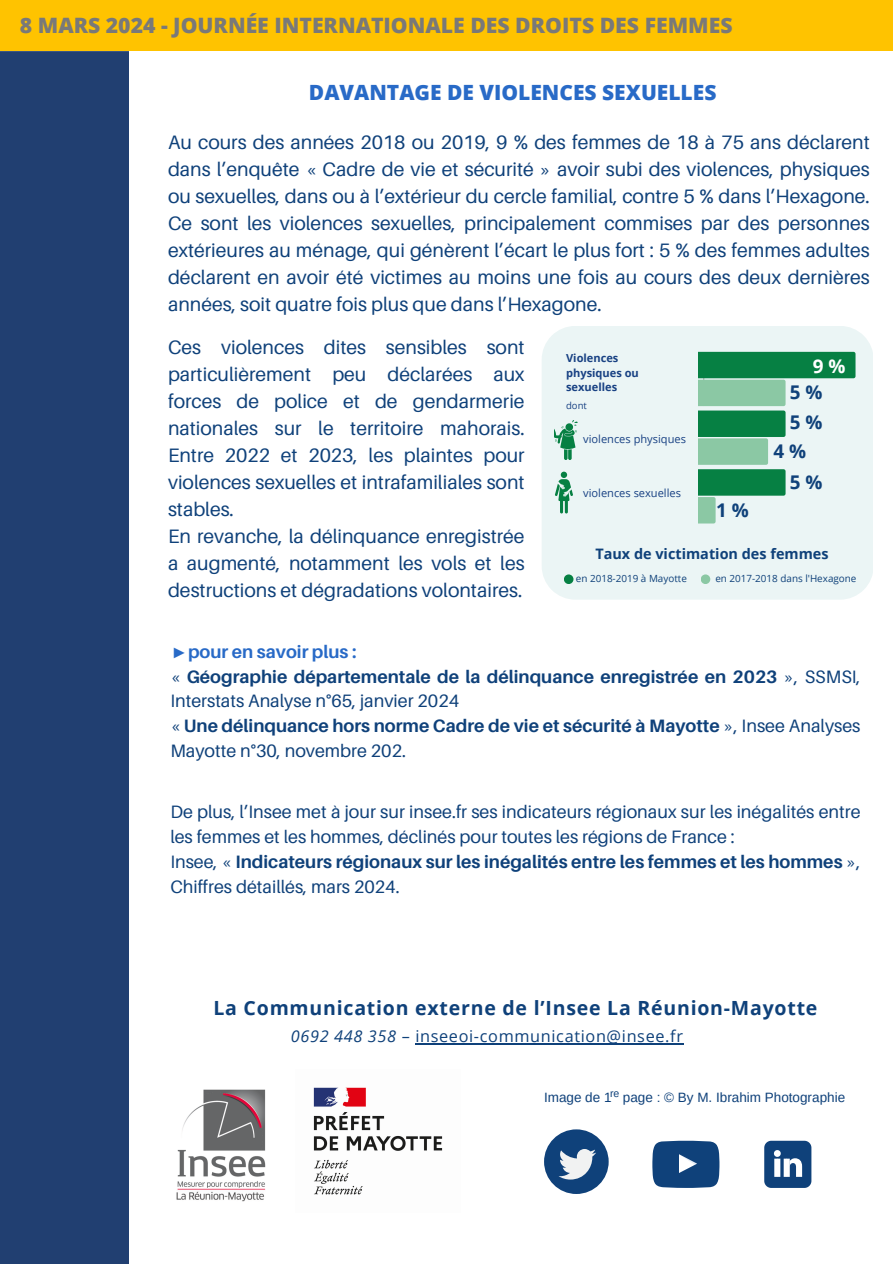
<style>
.page{position:relative;width:893px;height:1264px;background:#fff}
.page>*{position:absolute;margin:0;border:0;box-sizing:border-box;transform-origin:0 0}
.t1{font:800 21.15px "Open Sans";color:#797979}
.t2{font:800 21px "Open Sans";color:#286ac7}
.t3{font:19.5px/27px "Aileron";color:#0f417a;text-align:justify}
.t4{font:700 19.5px "Open Sans";letter-spacing:.04em;color:#0f417a}
.t5{font:700 18.9px "Open Sans";color:#0f417a}
.t6{font:700 18.9px "Open Sans";color:#fff}
.t7{font:18px/24.8px "Aileron";color:#0f417a}
.t8{font:700 18px/24.8px "Aileron";color:#0f417a}
.t9{font:16.2px "Open Sans";letter-spacing:.04em;color:#0f417a}
.t10{font:700 14.4px "Open Sans";color:#0f417a}
.t11{font:13.5px "Arimo";color:#0f417a}
.t12{font:11.1px "Open Sans";color:#184183}
.t13{font:700 11.1px/14.7px "Open Sans";color:#184183}
.t14{font:10.5px "Arimo";color:#0f417a}
.t15{font:9.9px "Open Sans";color:#0f417a}
.t16{font:9.45px "Open Sans";color:#184183}
.s1{font-family:"Liberation Serif";color:#286ac7}
.s2{color:#286ac7}
.s3{font-weight:400}
.s4{font-weight:700}
.s5{font-style:italic}
</style>
<div class="page">
<div style="left:0;top:0;width:892px;height:51px;background:#ffc300"></div>
<div style="left:0;top:51px;width:129px;height:1212px;background:#213f71"></div>
<svg style="left:764px;top:1140px;width:47px;height:47px"></svg>
<svg style="left:652px;top:1140px;width:67px;height:47px;background:#2a5689"></svg>
<div style="left:544px;top:1129px;width:64px;height:64px;background:#0f417a;border-radius:50%"></div>
<svg style="left:558px;top:1149px;width:38px;height:30px"></svg>
<img style="left:176px;top:1089px;width:90px;height:112px">
<img style="left:313px;top:1087px;width:130px;height:108px">
<hr style="left:415px;top:1043px;width:54px;height:1px;background:#0f417a">
<hr style="left:469px;top:1043px;width:214px;height:1px;background:#0f417a">
<div style="left:542px;top:326px;width:331px;height:273px;background:#ebf5f5"></div>
<svg style="left:698px;top:352px;width:157px;height:171px;background:#8fc7ac"></svg>
<div style="left:700px;top:574px;width:10px;height:10px;background:#8bc8a4;border-radius:50%"></div>
<div style="left:564px;top:574px;width:9px;height:10px;background:#068043;border-radius:50%"></div>
<svg style="left:554px;top:419px;width:23px;height:40px"></svg>
<svg style="left:560px;top:471px;width:7px;height:7px"></svg>
<svg style="left:554px;top:479px;width:18px;height:34px"></svg>
<p class="t1" style="left:20px;top:11px;width:714px">8 MARS 2024 - JOURNÉE INTERNATIONALE DES DROITS DES FEMMES</p>
<p class="t2" style="left:309px;top:77px;width:409px">DAVANTAGE DE VIOLENCES SEXUELLES</p>
<p class="t3" style="left:168px;top:128px;width:703px">Au cours des années 2018 ou 2019, 9 % des femmes de 18 à 75 ans déclarent dans l’enquête « Cadre de vie et sécurité » avoir subi des violences, physiques ou sexuelles, dans ou à l’extérieur du cercle familial, contre 5 % dans l’Hexagone.<br>Ce sont les violences sexuelles, principalement commises par des personnes extérieures au ménage, qui génèrent l’écart le plus fort : 5 % des femmes adultes déclarent en avoir été victimes au moins une fois au cours des deux dernières années, soit quatre fois plus que dans l’Hexagone.</p>
<p class="t3" style="left:168px;top:333px;width:358px;text-align:left">Ces violences dites sensibles sont particulièrement peu déclarées aux forces de police et de gendarmerie nationales sur le territoire mahorais.<br>Entre 2022 et 2023, les plaintes pour violences sexuelles et intrafamiliales sont stables.<br>En revanche, la délinquance enregistrée a augmenté, notamment les vols et les destructions et dégradations volontaires.</p>
<p class="t13" style="left:566px;top:350px;width:74px">Violences physiques ou sexuelles</p>
<p class="t16" style="left:566px;top:398px;width:22px">dont</p>
<p class="t12" style="left:583px;top:430px;width:104px">violences physiques</p>
<p class="t12" style="left:583px;top:485px;width:99px">violences sexuelles</p>
<p class="t5" style="left:716px;top:497px;width:34px">1 %</p>
<p class="t6" style="left:812px;top:353px;width:34px">9 %</p>
<p class="t5" style="left:789px;top:379px;width:34px">5 %</p>
<p class="t5" style="left:789px;top:408px;width:34px">5 %</p>
<p class="t5" style="left:773px;top:438px;width:34px">4 %</p>
<p class="t5" style="left:789px;top:468px;width:34px">5 %</p>
<p class="t10" style="left:595px;top:543px;width:235px">Taux de victimation des femmes</p>
<p class="t15" style="left:576px;top:571px;width:112px">en 2018-2019 à Mayotte</p>
<p class="t15" style="left:715px;top:571px;width:143px">en 2017-2018 dans l'Hexagone</p>
<p class="t8" style="left:170px;top:638px;width:691px"><span class="s1">►</span><span class="s2">pour en savoir plus :<br></span><span class="s3">«</span> Géographie départementale de la délinquance enregistrée en 2023 <span class="s3">», SSMSI, Interstats Analyse n°65, janvier 2024<br>«</span> Une délinquance hors norme Cadre de vie et sécurité à Mayotte <span class="s3">», Insee Analyses Mayotte n°30, novembre 202.</span></p>
<p class="t7" style="left:170px;top:799px;width:691px">De plus, l’Insee met à jour sur insee.fr ses indicateurs régionaux sur les inégalités entre les femmes et les hommes, déclinés pour toutes les régions de France :<br>Insee, « <span class="s4">Indicateurs régionaux sur les inégalités entre les femmes et les hommes</span> », Chiffres détaillés, mars 2024.</p>
<p class="t4" style="left:213px;top:994px;width:605px">La Communication externe de l’Insee La Réunion-Mayotte</p>
<p class="t9" style="left:291px;top:1024px;width:393px"><span class="s5">0692 448 358</span> – inseeoi-communication@insee.fr</p>
<p class="t14" style="left:610px;top:1087px;width:11px">re</p>
<p class="t11" style="left:544px;top:1089px;width:302px">Image de 1 page : © By M. Ibrahim Photographie</p>
</div>
